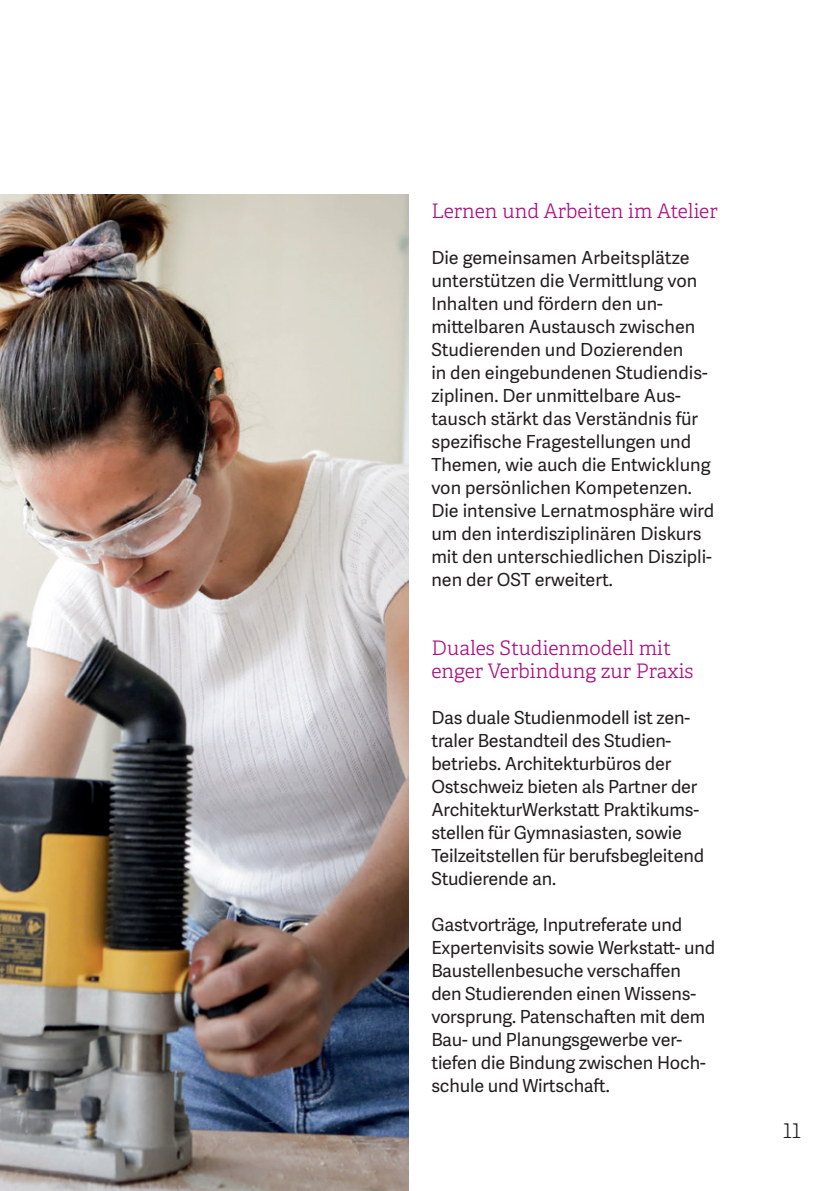
<style>
.page{position:relative;width:840px;height:1191px;background:#fff}
.page>*{position:absolute;margin:0;border:0;box-sizing:border-box;transform-origin:0 0}
.t1{font:100 26px "Adelle";color:#231f20}
.t2{font:300 20px/23px "Adelle";color:#ac1281}
.t3{font:18px/23px "Adelle Sans";letter-spacing:-.01em;color:#231f20}
</style>
<div class="page">
<img style="left:0;top:195px;width:408px;height:996px">
<p class="t2" style="left:431px;top:199px;width:288px">Lernen und Arbeiten im Atelier</p>
<p class="t3" style="left:431px;top:246px;width:284px">Die gemeinsamen Arbeitsplätze unterstützen die Vermittlung von<br>Inhalten und fördern den un&shy;mittelbaren Austausch zwischen<br>Studierenden und Dozierenden<br>in den eingebundenen Studiendis&shy;ziplinen. Der unmittelbare Aus&shy;tausch stärkt das Verständnis für spezifische Fragestellungen und<br>Themen, wie auch die Entwicklung von persönlichen Kompetenzen.<br>Die intensive Lernatmosphäre wird um den interdisziplinären Diskurs mit den unterschiedlichen Diszipli&shy;nen der OST erweitert.</p>
<p class="t2" style="left:431px;top:636px;width:263px">Duales Studienmodell mit enger Verbindung zur Praxis</p>
<p class="t3" style="left:431px;top:706px;width:274px">Das duale Studienmodell ist zen&shy;traler Bestandteil des Studien&shy;betriebs. Architekturbüros der<br>Ostschweiz bieten als Partner der<br>ArchitekturWerkstatt Praktikums&shy;stellen für Gymnasiasten, sowie<br>Teilzeitstellen für berufsbegleitend<br>Studierende an.</p>
<p class="t3" style="left:431px;top:913px;width:285px">Gastvorträge, Inputreferate und<br>Expertenvisits sowie Werkstatt- und<br>Baustellenbesuche verschaffen den Studierenden einen Wissens&shy;vorsprung. Patenschaften mit dem<br>Bau- und Planungsgewerbe ver&shy;tiefen die Bindung zwischen Hoch&shy;schule und Wirtschaft.</p>
<h1 class="t1" style="left:782px;top:1113px;width:19px">11</h1>
</div>
